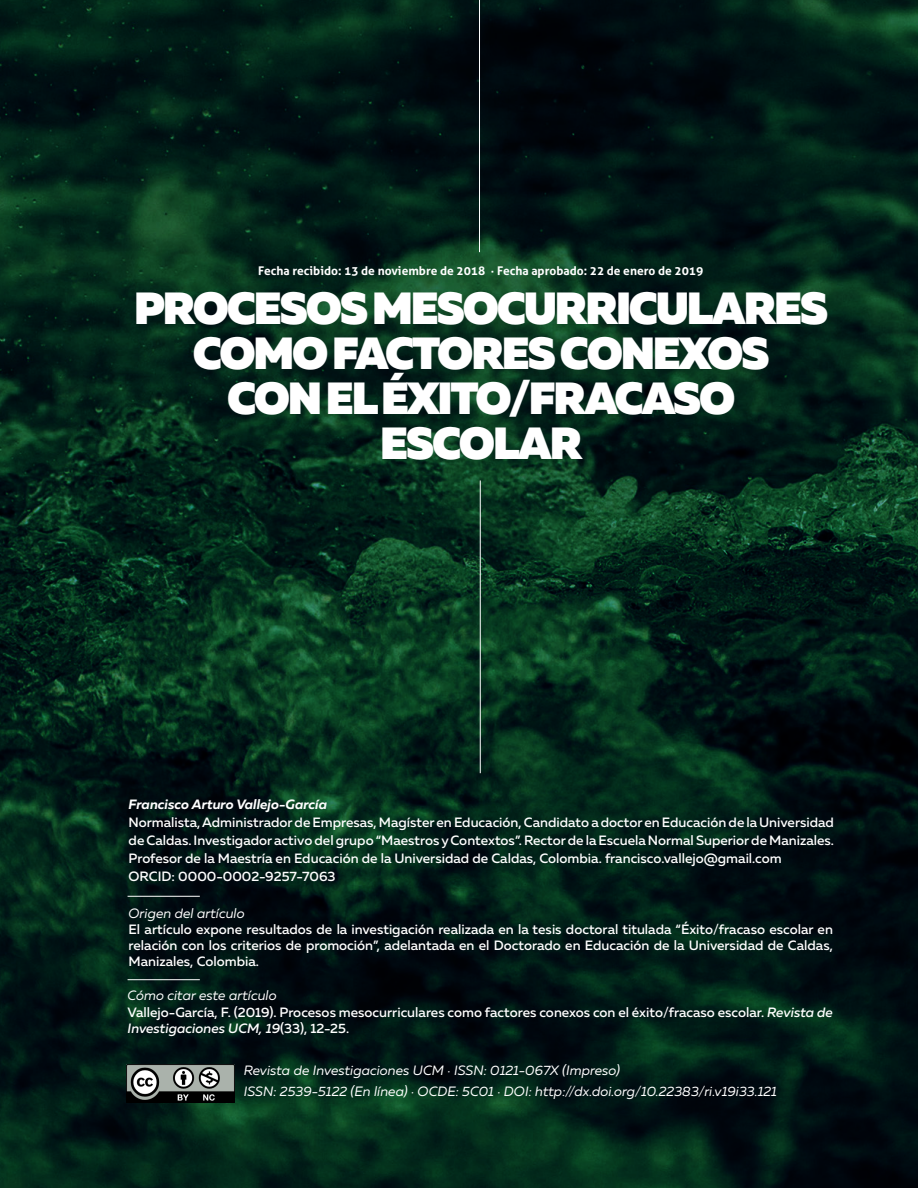
<style>
.page{position:relative;width:918px;height:1188px;background:#fff}
.page>*{position:absolute;margin:0;border:0;box-sizing:border-box;transform-origin:0 0}
.t1{font:900 45px/45px "Muller";letter-spacing:-.05em;color:#fff;text-align:center}
.t2{font:500 13.5px/16.2px "Muller";color:#fff;text-align:justify}
.t3{font:italic 13.5px "Muller";color:#fff}
.t4{font:italic 700 13.5px "Muller";color:#fff}
.t5{font:700 12px "Aller";color:#fff}
.s1{font-style:italic}
</style>
<div class="page">
<img style="left:0;top:0;width:918px;height:1188px">
<hr style="left:128px;top:979px;width:72px;height:1px;background:#fff">
<hr style="left:128px;top:896px;width:72px;height:1px;background:#fff">
<hr style="left:479px;top:0;width:1px;height:252px;background:#fff">
<hr style="left:480px;top:480px;width:1px;height:293px;background:#fff">
<img style="left:126px;top:1065px;width:108px;height:38px">
<p class="t5" style="left:258px;top:263px;width:447px">Fecha recibido: 13 de noviembre de 2018 · Fecha aprobado: 22 de enero de 2019</p>
<p class="t1" style="left:134px;top:287px;width:696px">PROCESOS MESOCURRICULARES<br>COMO FACTORES CONEXOS</p>
<p class="t1" style="left:227px;top:377px;width:510px">CON EL ÉXITO/FRACASO<br>ESCOLAR</p>
<p class="t4" style="left:129px;top:796px;width:200px">Francisco Arturo Vallejo-García</p>
<p class="t2" style="left:129px;top:813px;width:707px;line-height:18px">Normalista, Administrador de Empresas, Magíster en Educación, Candidato a doctor en Educación de la Universidad de Caldas. Investigador activo del grupo “Maestros y Contextos”. Rector de la Escuela Normal Superior de Manizales.<br>Profesor de la Maestría en Educación de la Universidad de Caldas, Colombia. francisco.vallejo@gmail.com</p>
<p class="t2" style="left:129px;top:868px;width:208px">ORCID: 0000-0002-9257-7063</p>
<p class="t3" style="left:129px;top:905px;width:118px">Origen del artículo</p>
<p class="t2" style="left:129px;top:921px;width:706px">El artículo expone resultados de la investigación realizada en la tesis doctoral titulada “Éxito/fracaso escolar en relación con los criterios de promoción”, adelantada en el Doctorado en Educación de la Universidad de Caldas, Manizales, Colombia.</p>
<p class="t3" style="left:128px;top:987px;width:151px">Cómo citar este artículo</p>
<p class="t2" style="left:128px;top:1004px;width:707px">Vallejo-García, F. (2019). Procesos mesocurriculares como factores conexos con el éxito/fracaso escolar. <span class="s1">Revista de<br>Investigaciones UCM, 19</span>(33), 12-25.</p>
<p class="t3" style="left:244px;top:1062px;width:378px">Revista de Investigaciones UCM · ISSN: 0121-067X (Impreso)</p>
<p class="t3" style="left:244px;top:1083px;width:535px">ISSN: 2539-5122 (En línea) · OCDE: 5C01 · DOI: http://dx.doi.org/10.22383/ri.v19i33.121</p>
</div>
